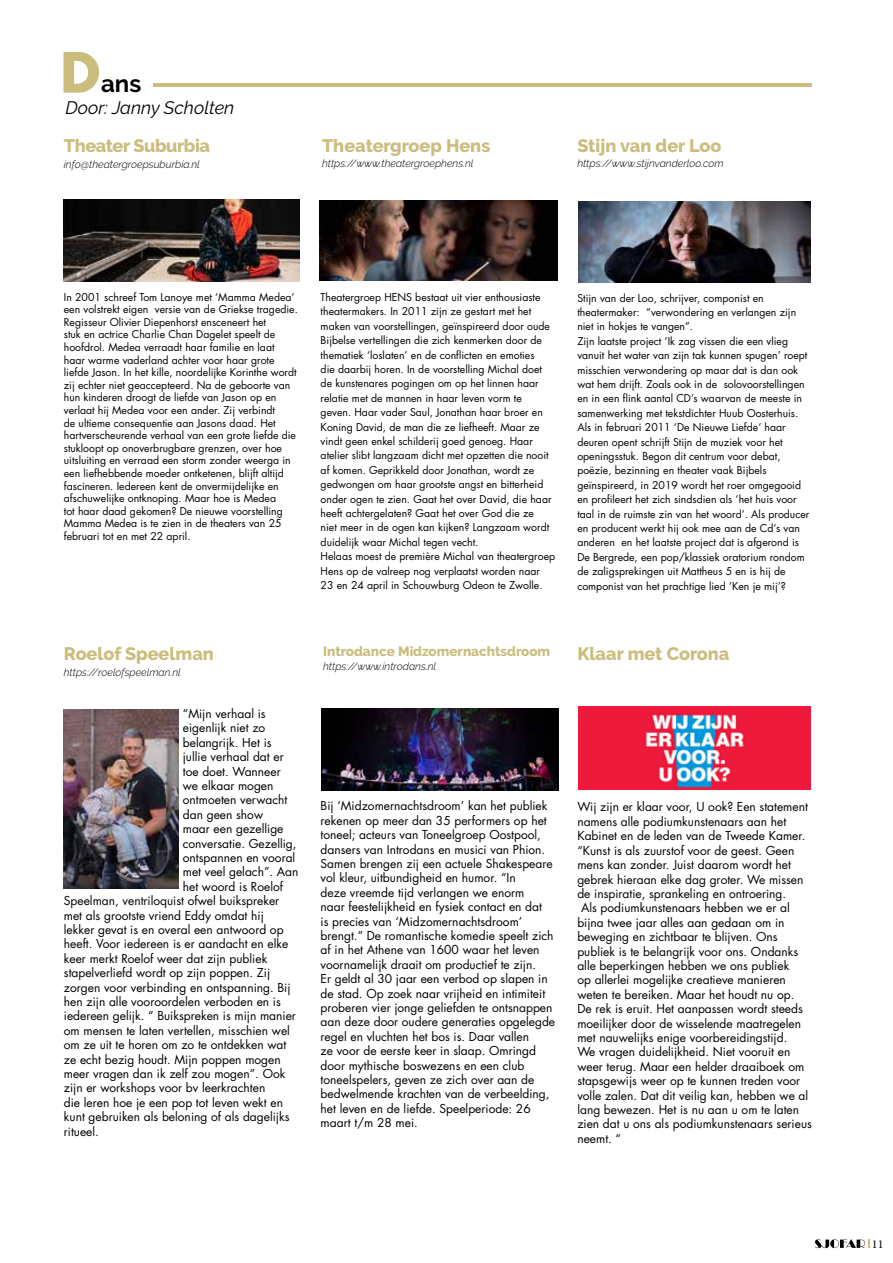
<style>
.page{position:relative;width:893px;height:1263px;background:#fff}
.page>*{position:absolute;margin:0;border:0;box-sizing:border-box;transform-origin:0 0}
.t1{font:700 54px "Futura";color:#cbbd7e}
.t2{font:700 24px "Raleway";color:#000}
.t3{font:800 18px "Raleway";color:#cbbd7e}
.t4{font:italic 18px "Raleway";color:#000}
.t5{font:800 18px "Raleway";letter-spacing:-.02em;color:#cbbd7e}
.t6{font:800 13.5px "Raleway";color:#cbbd7e}
.t7{font:12px/14.4px "Futura Std";color:#000}
.t8{font:12px "Minion Pro";color:#000}
.t9{font:10.5px/14.4px "Futura Std";color:#000}
.t10{font:italic 300 10.5px "Raleway";color:#000}
</style>
<div class="page">
<svg style="left:815px;top:1239px;width:55px;height:9px"></svg>
<div style="left:578px;top:707px;width:233px;height:83px;background:#ed1a3b"></div>
<hr style="left:153px;top:83px;width:659px;height:3px;background:#cbbd7e">
<img style="left:64px;top:200px;width:236px;height:82px">
<img style="left:641px;top:710px;width:106px;height:76px">
<img style="left:322px;top:708px;width:236px;height:82px">
<img style="left:64px;top:709px;width:115px;height:179px">
<img style="left:320px;top:201px;width:237px;height:79px">
<img style="left:579px;top:201px;width:232px;height:82px">
<h1 class="t1" style="left:59px;top:33px;width:44px">D</h1>
<h3 class="t4" style="left:65px;top:97px;width:170px">Door: Janny Scholten</h3>
<h3 class="t5" style="left:64px;top:135px;width:148px">Theater Suburbia</h3>
<h2 class="t2" style="left:101px;top:70px;width:42px">ans</h2>
<p class="t10" style="left:64px;top:158px;width:138px">info@theatergroepsuburbia.nl</p>
<h3 class="t3" style="left:322px;top:135px;width:170px">Theatergroep Hens</h3>
<h3 class="t3" style="left:577px;top:135px;width:145px">Stijn van der Loo</h3>
<p class="t10" style="left:322px;top:158px;width:153px">https://www.theatergroephens.nl</p>
<p class="t10" style="left:577px;top:158px;width:148px">https://www.stijnvanderloo.com</p>
<p class="t9" style="left:64px;top:291px;width:236px;line-height:12.6px">In 2001 schreef Tom Lanoye met ‘Mamma Medea’ een volstrekt eigen versie van de Griekse tragedie.<br>Regisseur Olivier Diepenhorst ensceneert het<br>stuk en actrice Charlie Chan Dagelet speelt de hoofdrol. Medea verraadt haar familie en laat haar warme vaderland achter voor haar grote liefde Jason. In het kille, noordelijke Korinthe wordt zij echter niet geaccepteerd. Na de geboorte van hun kinderen droogt de liefde van Jason op en verlaat hij Medea voor een ander. Zij verbindt<br>de ultieme consequentie aan Jasons daad. Het hartverscheurende verhaal van een grote liefde die stukloopt op onoverbrugbare grenzen, over hoe uitsluiting en verraad een storm zonder weerga in een liefhebbende moeder ontketenen, blijft altijd fascineren. Iedereen kent de onvermijdelijke en afschuwelijke ontknoping. Maar hoe is Medea<br>tot haar daad gekomen? De nieuwe voorstelling Mamma Medea is te zien in de theaters van 25 februari tot en met 22 april.</p>
<p class="t9" style="left:321px;top:290px;width:236px">Theatergroep HENS bestaat uit vier enthousiaste theatermakers. In 2011 zijn ze gestart met het maken van voorstellingen, geïnspireerd door oude Bijbelse vertellingen die zich kenmerken door de thematiek ‘loslaten’ en de conflicten en emoties<br>die daarbij horen. In de voorstelling Michal doet de kunstenares pogingen om op het linnen haar relatie met de mannen in haar leven vorm te geven. Haar vader Saul, Jonathan haar broer en Koning David, de man die ze liefheeft. Maar ze vindt geen enkel schilderij goed genoeg. Haar atelier slibt langzaam dicht met opzetten die nooit af komen. Geprikkeld door Jonathan, wordt ze gedwongen om haar grootste angst en bitterheid onder ogen te zien. Gaat het over David, die haar heeft achtergelaten? Gaat het over God die ze<br>niet meer in de ogen kan kijken? Langzaam wordt duidelijk waar Michal tegen vecht.<br>Helaas moest de première Michal van theatergroep Hens op de valreep nog verplaatst worden naar 23 en 24 april in Schouwburg Odeon te Zwolle.</p>
<p class="t9" style="left:577px;top:291px;width:233px">Stijn van der Loo, schrijver, componist en theatermaker: “verwondering en verlangen zijn niet in hokjes te vangen”.<br>Zijn laatste project ‘Ik zag vissen die een vlieg vanuit het water van zijn tak kunnen spugen’ roept misschien verwondering op maar dat is dan ook wat hem drijft. Zoals ook in de solovoorstellingen en in een flink aantal CD’s waarvan de meeste in samenwerking met tekstdichter Huub Oosterhuis.<br>Als in februari 2011 ‘De Nieuwe Liefde’ haar deuren opent schrijft Stijn de muziek voor het openingsstuk. Begon dit centrum voor debat, poëzie, bezinning en theater vaak Bijbels geïnspireerd, in 2019 wordt het roer omgegooid en profileert het zich sindsdien als ‘het huis voor taal in de ruimste zin van het woord’. Als producer en producent werkt hij ook mee aan de Cd’s van anderen en het laatste project dat is afgerond is De Bergrede, een pop/klassiek oratorium rondom de zaligsprekingen uit Mattheus 5 en is hij de componist van het prachtige lied ’Ken je mij’?</p>
<h3 class="t3" style="left:64px;top:643px;width:152px">Roelof Speelman</h3>
<p class="t6" style="left:323px;top:643px;width:229px">Introdance Midzomernachtsdroom</p>
<p class="t10" style="left:323px;top:660px;width:114px">https://www.introdans.nl</p>
<p class="t10" style="left:64px;top:666px;width:119px">https://roelofspeelman.nl</p>
<p class="t7" style="left:183px;top:706px;width:84px">“Mijn verhaal is</p>
<p class="t7" style="left:183px;top:721px;width:84px">eigenlijk niet zo</p>
<p class="t7" style="left:183px;top:735px;width:90px">belangrijk. Het is</p>
<p class="t7" style="left:183px;top:750px;width:102px">jullie verhaal dat er</p>
<p class="t7" style="left:183px;top:764px;width:99px">toe doet. Wanneer</p>
<p class="t7" style="left:183px;top:778px;width:92px">we elkaar mogen</p>
<p class="t7" style="left:183px;top:793px;width:106px">ontmoeten verwacht</p>
<p class="t7" style="left:183px;top:807px;width:82px">dan geen show</p>
<p class="t7" style="left:183px;top:822px;width:102px">maar een gezellige</p>
<p class="t7" style="left:183px;top:836px;width:115px">conversatie. Gezellig,</p>
<p class="t7" style="left:183px;top:850px;width:114px">ontspannen en vooral</p>
<p class="t7" style="left:183px;top:865px;width:117px">met veel gelach”. Aan</p>
<p class="t7" style="left:183px;top:879px;width:102px">het woord is Roelof</p>
<p class="t7" style="left:64px;top:894px;width:217px">Speelman, ventriloquist ofwel buikspreker</p>
<p class="t7" style="left:64px;top:908px;width:201px">met als grootste vriend Eddy omdat hij</p>
<p class="t7" style="left:64px;top:922px;width:221px">lekker gevat is en overal een antwoord op</p>
<p class="t7" style="left:64px;top:937px;width:226px">heeft. Voor iedereen is er aandacht en elke</p>
<p class="t7" style="left:64px;top:951px;width:205px">keer merkt Roelof weer dat zijn publiek</p>
<p class="t7" style="left:64px;top:966px;width:208px">stapelverliefd wordt op zijn poppen. Zij</p>
<p class="t7" style="left:64px;top:980px;width:228px">zorgen voor verbinding en ontspanning. Bij</p>
<p class="t7" style="left:64px;top:994px;width:218px">hen zijn alle vooroordelen verboden en is</p>
<p class="t7" style="left:64px;top:1009px;width:234px">iedereen gelijk. “ Buikspreken is mijn manier</p>
<p class="t7" style="left:64px;top:1023px;width:228px">om mensen te laten vertellen, misschien wel</p>
<p class="t7" style="left:64px;top:1038px;width:224px">om ze uit te horen om zo te ontdekken wat</p>
<p class="t7" style="left:64px;top:1052px;width:218px">ze echt bezig houdt. Mijn poppen mogen</p>
<p class="t7" style="left:64px;top:1066px;width:223px">meer vragen dan ik zelf zou mogen”. Ook</p>
<p class="t7" style="left:64px;top:1081px;width:203px">zijn er workshops voor bv leerkrachten</p>
<p class="t7" style="left:64px;top:1095px;width:221px">die leren hoe je een pop tot leven wekt en</p>
<p class="t7" style="left:64px;top:1110px;width:227px">kunt gebruiken als beloning of als dagelijks</p>
<p class="t7" style="left:64px;top:1124px;width:37px">ritueel.</p>
<p class="t7" style="left:321px;top:799px;width:236px">Bij ‘Midzomernachtsdroom’ kan het publiek rekenen op meer dan 35 performers op het toneel; acteurs van Toneelgroep Oostpool, dansers van Introdans en musici van Phion.<br>Samen brengen zij een actuele Shakespeare vol kleur, uitbundigheid en humor. “In<br>deze vreemde tijd verlangen we enorm<br>naar feestelijkheid en fysiek contact en dat<br>is precies van ‘Midzomernachtsdroom’ brengt.” De romantische komedie speelt zich af in het Athene van 1600 waar het leven voornamelijk draait om productief te zijn.<br>Er geldt al 30 jaar een verbod op slapen in de stad. Op zoek naar vrijheid en intimiteit proberen vier jonge geliefden te ontsnappen aan deze door oudere generaties opgelegde regel en vluchten het bos is. Daar vallen<br>ze voor de eerste keer in slaap. Omringd door mythische boswezens en een club toneelspelers, geven ze zich over aan de bedwelmende krachten van de verbeelding, het leven en de liefde. Speelperiode: 26 maart t/m 28 mei.</p>
<h3 class="t3" style="left:577px;top:643px;width:154px">Klaar met Corona</h3>
<p class="t7" style="left:577px;top:800px;width:232px">Wij zijn er klaar voor, U ook? Een statement</p>
<p class="t7" style="left:577px;top:814px;width:210px">namens alle podiumkunstenaars aan het</p>
<p class="t7" style="left:577px;top:829px;width:230px">Kabinet en de leden van de Tweede Kamer.</p>
<p class="t7" style="left:577px;top:843px;width:219px">“Kunst is als zuurstof voor de geest. Geen</p>
<p class="t7" style="left:577px;top:858px;width:215px">mens kan zonder. Juist daarom wordt het</p>
<p class="t7" style="left:577px;top:872px;width:228px">gebrek hieraan elke dag groter. We missen</p>
<p class="t7" style="left:577px;top:886px;width:210px">de inspiratie, sprankeling en ontroering.</p>
<p class="t7" style="left:581px;top:901px;width:210px">Als podiumkunstenaars hebben we er al</p>
<p class="t7" style="left:577px;top:915px;width:209px">bijna twee jaar alles aan gedaan om in</p>
<p class="t7" style="left:577px;top:930px;width:202px">beweging en zichtbaar te blijven. Ons</p>
<p class="t7" style="left:577px;top:944px;width:222px">publiek is te belangrijk voor ons. Ondanks</p>
<p class="t7" style="left:577px;top:958px;width:213px">alle beperkingen hebben we ons publiek</p>
<p class="t7" style="left:577px;top:973px;width:210px">op allerlei mogelijke creatieve manieren</p>
<p class="t7" style="left:577px;top:987px;width:219px">weten te bereiken. Maar het houdt nu op.</p>
<p class="t7" style="left:577px;top:1002px;width:227px">De rek is eruit. Het aanpassen wordt steeds</p>
<p class="t7" style="left:577px;top:1016px;width:225px">moeilijker door de wisselende maatregelen</p>
<p class="t7" style="left:577px;top:1030px;width:212px">met nauwelijks enige voorbereidingstijd.</p>
<p class="t7" style="left:577px;top:1045px;width:215px">We vragen duidelijkheid. Niet vooruit en</p>
<p class="t7" style="left:577px;top:1059px;width:229px">weer terug. Maar een helder draaiboek om</p>
<p class="t7" style="left:577px;top:1074px;width:224px">stapsgewijs weer op te kunnen treden voor</p>
<p class="t7" style="left:577px;top:1088px;width:232px">volle zalen. Dat dit veilig kan, hebben we al</p>
<p class="t7" style="left:577px;top:1102px;width:223px">lang bewezen. Het is nu aan u om te laten</p>
<p class="t7" style="left:577px;top:1117px;width:236px">zien dat u ons als podiumkunstenaars serieus</p>
<p class="t7" style="left:577px;top:1131px;width:45px">neemt. “</p>
<p class="t8" style="left:872px;top:1236px;width:13px">11</p>
</div>
